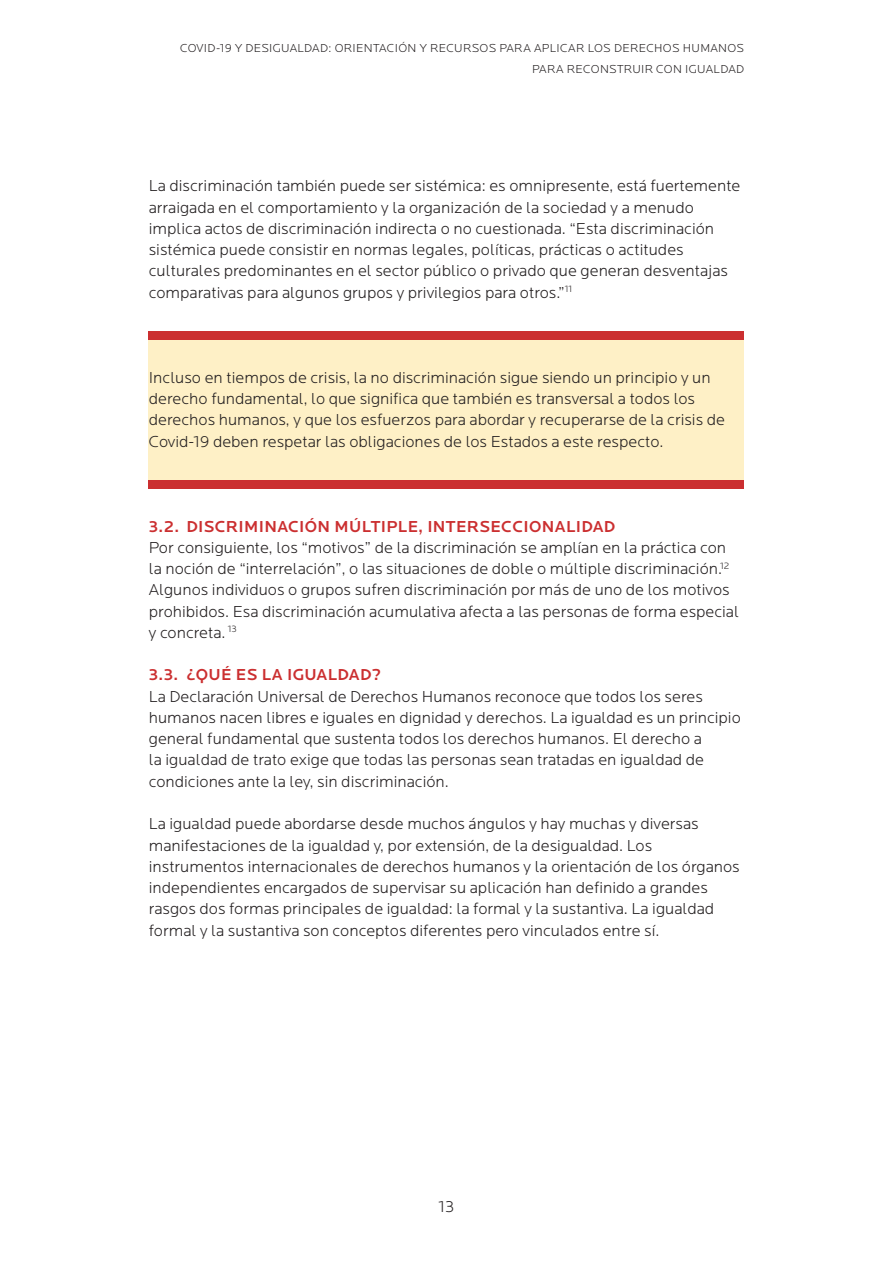
<style>
.page{position:relative;width:893px;height:1263px;background:#fff}
.page>*{position:absolute;margin:0;border:0;box-sizing:border-box;transform-origin:0 0}
.Brød_m_luft{font:300 16.5px/21.3px "Locator";color:#231f20}
.MR_2{font:500 16.5px "Locator";letter-spacing:.02em;color:#cb2f30}
.t1{font:300 12px/21.3px "Locator";letter-spacing:.025em;color:#231f20;text-align:right}
</style>
<div class="page">
<div style="left:149px;top:340px;width:595px;height:149px;background:#fef0c6"></div>
<div style="left:149px;top:332px;width:595px;height:8px;background:#cb2f30"></div>
<div style="left:149px;top:480px;width:595px;height:9px;background:#cb2f30"></div>
<p class="t1" style="left:180px;top:37px;width:566px">COVID-19 Y DESIGUALDAD: ORIENTACIÓN Y RECURSOS PARA APLICAR LOS DERECHOS HUMANOS<br>PARA RECONSTRUIR CON IGUALDAD</p>
<p class="Brød_m_luft" style="left:149px;top:176px;width:593px">La discriminación también puede ser sistémica: es omnipresente, está fuertemente arraigada en el comportamiento y la organización de la sociedad y a menudo implica actos de discriminación indirecta o no cuestionada. “Esta discriminación sistémica puede consistir en normas legales, políticas, prácticas o actitudes culturales predominantes en el sector público o privado que generan desventajas comparativas para algunos grupos y privilegios para otros.”<sup>11</sup></p>
<p class="Brød_m_luft" style="left:149px;top:367px;width:578px">Incluso en tiempos de crisis, la no discriminación sigue siendo un principio y un derecho fundamental, lo que significa que también es transversal a todos los derechos humanos, y que los esfuerzos para abordar y recuperarse de la crisis de Covid-19 deben respetar las obligaciones de los Estados a este respecto.</p>
<h3 class="MR_2" style="left:149px;top:517px;width:468px">3.2. DISCRIMINACIÓN MÚLTIPLE, INTERSECCIONALIDAD</h3>
<p class="Brød_m_luft" style="left:149px;top:537px;width:592px">Por consiguiente, los “motivos” de la discriminación se amplían en la práctica con la noción de “interrelación”, o las situaciones de doble o múltiple discriminación.<sup>12<br></sup>Algunos individuos o grupos sufren discriminación por más de uno de los motivos prohibidos. Esa discriminación acumulativa afecta a las personas de forma especial y concreta. <sup>13</sup></p>
<h3 class="MR_2" style="left:149px;top:666px;width:234px">3.3. ¿QUÉ ES LA IGUALDAD?</h3>
<p class="Brød_m_luft" style="left:149px;top:686px;width:593px">La Declaración Universal de Derechos Humanos reconoce que todos los seres humanos nacen libres e iguales en dignidad y derechos. La igualdad es un principio general fundamental que sustenta todos los derechos humanos. El derecho a<br>la igualdad de trato exige que todas las personas sean tratadas en igualdad de condiciones ante la ley, sin discriminación.</p>
<p class="Brød_m_luft" style="left:149px;top:814px;width:592px">La igualdad puede abordarse desde muchos ángulos y hay muchas y diversas manifestaciones de la igualdad y, por extensión, de la desigualdad. Los instrumentos internacionales de derechos humanos y la orientación de los órganos independientes encargados de supervisar su aplicación han definido a grandes rasgos dos formas principales de igualdad: la formal y la sustantiva. La igualdad formal y la sustantiva son conceptos diferentes pero vinculados entre sí.</p>
<p class="Brød_m_luft" style="left:439px;top:1196px;width:17px">13</p>
</div>
